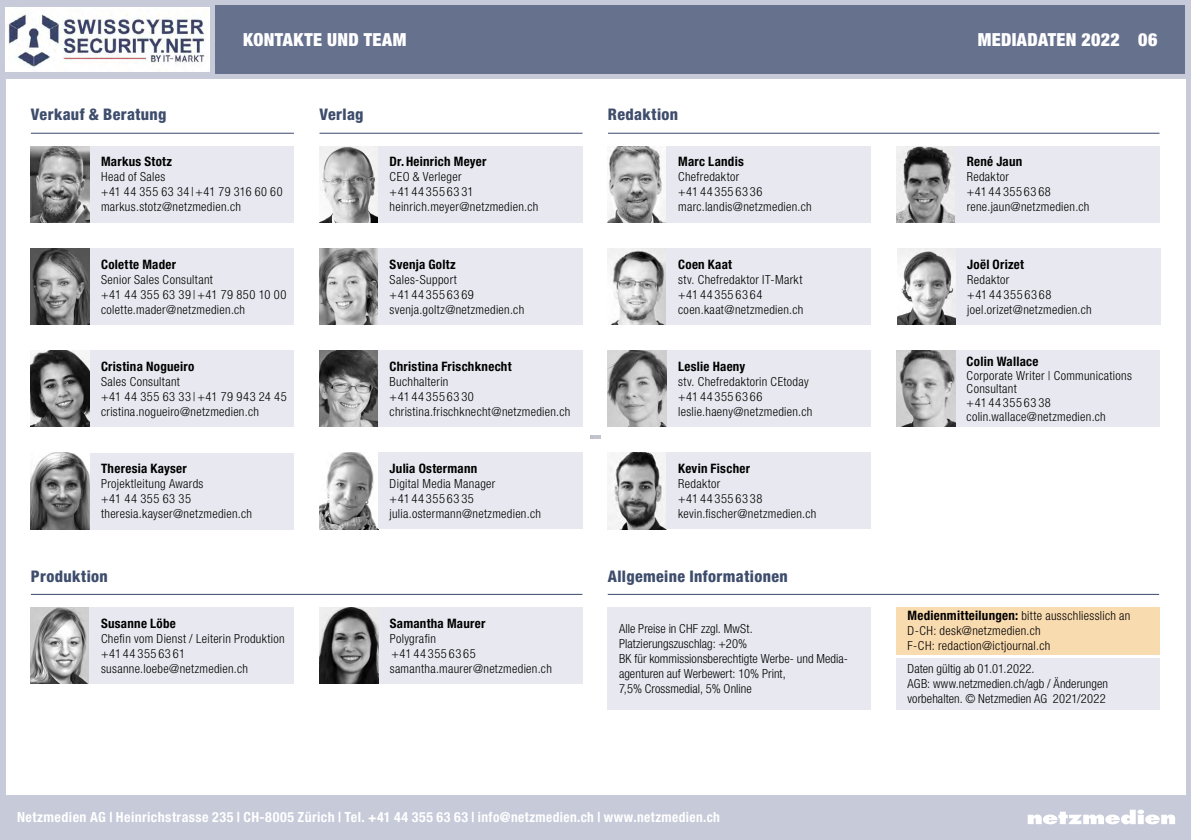
<style>
.page{position:relative;width:1191px;height:840px;background:#fff}
.page>*{position:absolute;margin:0;border:0;box-sizing:border-box;transform-origin:0 0}
.t1{font:900 condensed 18px "Helvetica Neue LT Std";letter-spacing:.02em;color:#fff}
.t2{font:800 condensed 16px "Helvetica Neue LT Std";letter-spacing:.025em;color:#3e4d6c}
.t3{font:700 condensed 14px "Helvetica Neue LT Std";letter-spacing:.03em;color:#fff}
.t4{font:700 condensed 13px "Helvetica Neue LT Std";letter-spacing:.02em;color:#000}
.t5{font:300 condensed 12.4px/15px "Helvetica Neue LT Std";letter-spacing:.025em;color:#000}
.t6{font:300 condensed 12.4px/15px "Helvetica Neue LT Std";letter-spacing:.005em;color:#000}
.s1{font-weight:700;font-size:13px}
</style>
<div class="page">
<div style="left:0;top:0;width:1191px;height:839px;background:#c6cad9"></div>
<div style="left:215px;top:6px;width:970px;height:68px;background:#66718e"></div>
<div style="left:6px;top:79px;width:1179px;height:715px;background:#fff"></div>
<svg style="left:590px;top:435px;width:10px;height:3px"></svg>
<svg style="left:1027px;top:809px;width:148px;height:14px"></svg>
<img style="left:6px;top:8px;width:204px;height:64px">
<img style="left:31px;top:607px;width:59px;height:76px">
<img style="left:319px;top:146px;width:59px;height:76px">
<div style="left:896px;top:658px;width:263px;height:51px;background:#e8e9f0"></div>
<img style="left:319px;top:350px;width:59px;height:76px">
<img style="left:319px;top:248px;width:59px;height:76px">
<img style="left:608px;top:248px;width:59px;height:76px">
<img style="left:319px;top:452px;width:59px;height:77px">
<hr style="left:31px;top:133px;width:263px;height:1px;background:#3e4d6c">
<hr style="left:319px;top:133px;width:263px;height:1px;background:#3e4d6c">
<hr style="left:608px;top:133px;width:551px;height:1px;background:#3e4d6c">
<hr style="left:31px;top:593px;width:551px;height:1px;background:#3e4d6c">
<img style="left:608px;top:146px;width:59px;height:76px">
<img style="left:897px;top:248px;width:59px;height:76px">
<div style="left:956px;top:248px;width:204px;height:76px;background:#e8e9f0"></div>
<img style="left:608px;top:452px;width:59px;height:77px">
<div style="left:667px;top:452px;width:204px;height:77px;background:#e8e9f0"></div>
<img style="left:896px;top:146px;width:59px;height:76px">
<div style="left:955px;top:146px;width:204px;height:76px;background:#e8e9f0"></div>
<div style="left:90px;top:606px;width:204px;height:77px;background:#e8e9f0"></div>
<div style="left:378px;top:146px;width:204px;height:76px;background:#e8e9f0"></div>
<div style="left:667px;top:146px;width:204px;height:76px;background:#e8e9f0"></div>
<div style="left:667px;top:350px;width:204px;height:76px;background:#e8e9f0"></div>
<div style="left:378px;top:248px;width:204px;height:76px;background:#e8e9f0"></div>
<div style="left:378px;top:350px;width:204px;height:76px;background:#e8e9f0"></div>
<div style="left:667px;top:248px;width:204px;height:76px;background:#e8e9f0"></div>
<div style="left:378px;top:452px;width:204px;height:77px;background:#e8e9f0"></div>
<div style="left:90px;top:248px;width:204px;height:76px;background:#e8e9f0"></div>
<img style="left:31px;top:248px;width:59px;height:76px">
<div style="left:90px;top:146px;width:204px;height:76px;background:#e8e9f0"></div>
<img style="left:31px;top:146px;width:59px;height:76px">
<div style="left:90px;top:350px;width:204px;height:76px;background:#e8e9f0"></div>
<img style="left:31px;top:350px;width:59px;height:76px">
<div style="left:955px;top:350px;width:204px;height:76px;background:#e8e9f0"></div>
<img style="left:896px;top:350px;width:59px;height:76px">
<img style="left:608px;top:350px;width:59px;height:76px">
<hr style="left:608px;top:593px;width:551px;height:1px;background:#3e4d6c">
<div style="left:378px;top:606px;width:204px;height:77px;background:#e8e9f0"></div>
<img style="left:319px;top:607px;width:59px;height:76px">
<div style="left:607px;top:606px;width:263px;height:103px;background:#e8e9f0"></div>
<div style="left:896px;top:606px;width:263px;height:48px;background:#f9dbb0"></div>
<div style="left:90px;top:452px;width:204px;height:77px;background:#e8e9f0"></div>
<img style="left:31px;top:452px;width:59px;height:77px">
<h1 class="t1" style="left:243px;top:29px;width:165px">KONTAKTE UND TEAM</h1>
<h1 class="t1" style="left:977px;top:29px;width:181px">MEDIADATEN 2022 06</h1>
<p class="t2" style="left:31px;top:105px;width:137px">Verkauf &amp; Beratung</p>
<p class="t2" style="left:319px;top:105px;width:46px">Verlag</p>
<p class="t2" style="left:608px;top:105px;width:72px">Redaktion</p>
<p class="t4" style="left:101px;top:154px;width:73px">Markus Stotz</p>
<p class="t5" style="left:101px;top:169px;width:183px">Head of Sales<br>+41 44 355 63 34|+41 79 316 60 60 markus.stotz@netzmedien.ch</p>
<p class="t4" style="left:101px;top:256px;width:76px">Colette Mader</p>
<p class="t5" style="left:101px;top:271px;width:187px">Senior Sales Consultant<br>+41 44 355 63 39|+41 79 850 10 00 colette.mader@netzmedien.ch</p>
<p class="t4" style="left:101px;top:358px;width:95px">Cristina Nogueiro</p>
<p class="t5" style="left:101px;top:373px;width:187px">Sales Consultant<br>+41 44 355 63 33|+41 79 943 24 45 cristina.nogueiro@netzmedien.ch</p>
<p class="t4" style="left:101px;top:460px;width:87px">Theresia Kayser</p>
<p class="t5" style="left:101px;top:476px;width:152px">Projektleitung Awards<br>+41 44 355 63 35 theresia.kayser@netzmedien.ch</p>
<p class="t4" style="left:389px;top:154px;width:98px">Dr.Heinrich Meyer</p>
<p class="t5" style="left:389px;top:169px;width:150px">CEO &amp; Verleger +41443556331 heinrich.meyer@netzmedien.ch</p>
<p class="t4" style="left:389px;top:256px;width:68px">Svenja Goltz</p>
<p class="t5" style="left:389px;top:271px;width:136px">Sales-Support +41443556369 svenja.goltz@netzmedien.ch</p>
<p class="t4" style="left:389px;top:358px;width:123px">Christina Frischknecht</p>
<p class="t5" style="left:389px;top:373px;width:182px">Buchhalterin<br>+41443556330 christina.frischknecht@netzmedien.ch</p>
<p class="t4" style="left:389px;top:460px;width:89px">Julia Ostermann</p>
<p class="t5" style="left:389px;top:475px;width:153px">Digital Media Manager +41443556335 julia.ostermann@netzmedien.ch</p>
<p class="t4" style="left:678px;top:154px;width:67px">Marc Landis</p>
<p class="t5" style="left:678px;top:169px;width:135px">Chefredaktor +41443556336 marc.landis@netzmedien.ch</p>
<p class="t4" style="left:678px;top:256px;width:55px">Coen Kaat</p>
<p class="t5" style="left:678px;top:271px;width:127px">stv. Chefredaktor IT-Markt +41443556364 coen.kaat@netzmedien.ch</p>
<p class="t4" style="left:678px;top:358px;width:69px">Leslie Haeny</p>
<p class="t5" style="left:678px;top:373px;width:136px">stv. Chefredaktorin CEtoday +41443556366 leslie.haeny@netzmedien.ch</p>
<p class="t4" style="left:678px;top:460px;width:73px">Kevin Fischer</p>
<p class="t5" style="left:678px;top:475px;width:140px">Redaktor<br>+41443556338 kevin.fischer@netzmedien.ch</p>
<p class="t2" style="left:31px;top:565px;width:78px">Produktion</p>
<p class="t2" style="left:608px;top:565px;width:181px">Allgemeine Informationen</p>
<p class="t4" style="left:101px;top:614px;width:76px">Susanne Löbe</p>
<p class="t5" style="left:101px;top:630px;width:185px">Chefin vom Dienst / Leiterin Produktion +41443556361 susanne.loebe@netzmedien.ch</p>
<p class="t4" style="left:390px;top:614px;width:97px">Samantha Maurer</p>
<p class="t5" style="left:390px;top:630px;width:164px">Polygrafin<br>+41443556365 samantha.maurer@netzmedien.ch</p>
<p class="t6" style="left:619px;top:620px;width:229px">Alle Preise in CHF zzgl. MwSt.<br>Platzierungszuschlag: +20%<br>BK für kommissionsberechtigte Werbe- und Media&shy;agenturen auf Werbewert: 10% Print,<br>7,5% Crossmedial, 5% Online</p>
<p class="t3" style="left:17px;top:808px;width:704px">Netzmedien AG | Heinrichstrasse 235 | CH-8005 Zürich | Tel. +41 44 355 63 63 | info@netzmedien.ch | www.netzmedien.ch</p>
<p class="t4" style="left:966px;top:154px;width:57px">René Jaun</p>
<p class="t5" style="left:966px;top:169px;width:124px">Redaktor +41443556368 rene.jaun@netzmedien.ch</p>
<p class="t4" style="left:967px;top:256px;width:58px">Joël Orizet</p>
<p class="t5" style="left:967px;top:271px;width:126px">Redaktor +41443556368 joel.orizet@netzmedien.ch</p>
<p class="t4" style="left:966px;top:353px;width:73px">Colin Wallace</p>
<p class="t5" style="left:966px;top:368px;width:167px;line-height:13.6px">Corporate Writer | Communications<br>Consultant<br>+41443556338 colin.wallace@netzmedien.ch</p>
<p class="t5" style="left:907px;top:608px;width:224px"><span class="s1">Medienmitteilungen:</span> bitte ausschliesslich an<br>D-CH: desk@netzmedien.ch<br>F-CH: redaction@ictjournal.ch</p>
<p class="t6" style="left:907px;top:660px;width:202px">Daten gültig ab 01.01.2022.<br>AGB: www.netzmedien.ch/agb / Änderungen vorbehalten. © Netzmedien AG 2021/2022</p>
</div>
